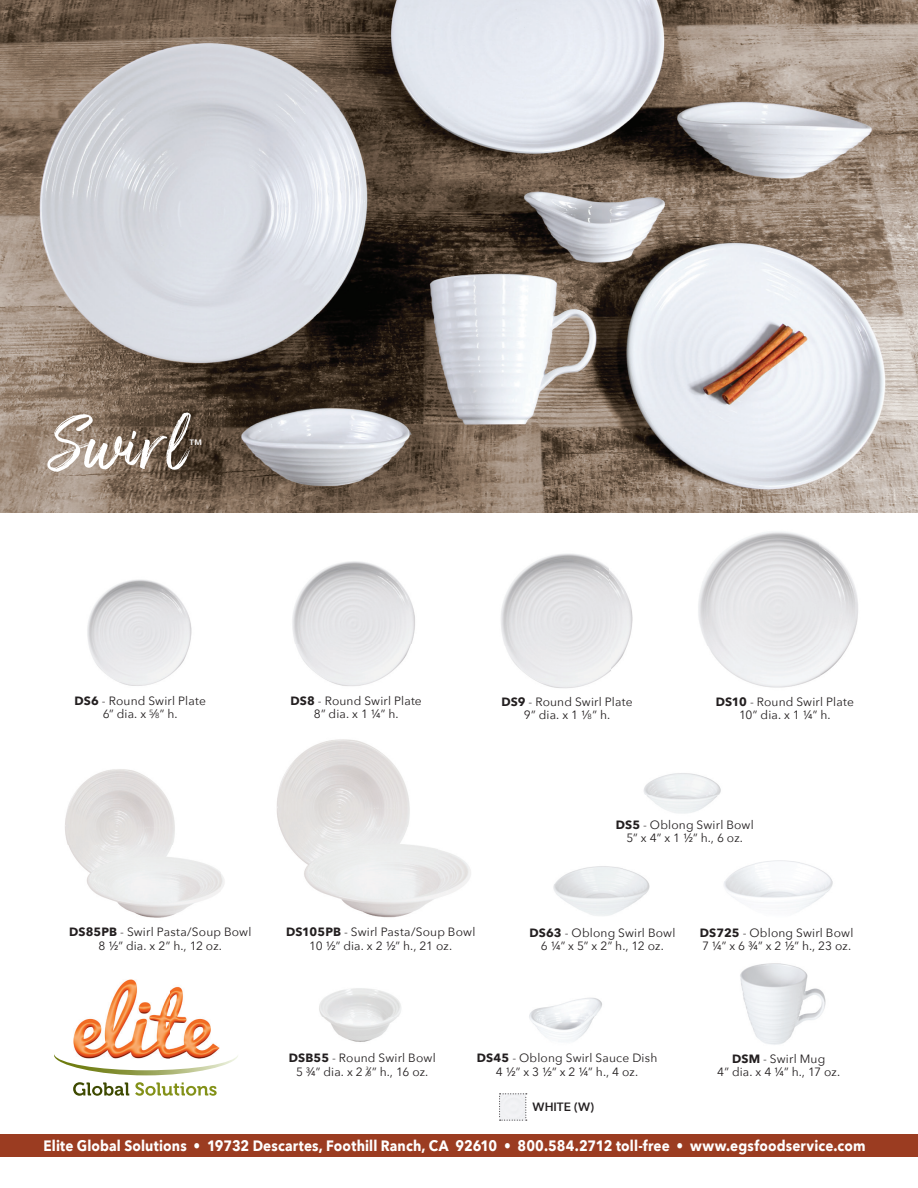
<style>
.page{position:relative;width:918px;height:1188px;background:#fff}
.page>*{position:absolute;margin:0;border:0;box-sizing:border-box;transform-origin:0 0}
.t1{font:72px "Amithen";color:#fff}
.t2{font:700 15px "Avenir Next";letter-spacing:.01em;color:#fff;scale:.9 1}
.t3{font:500 13.5px "Avenir";color:#fff}
.t4{font:12px/13.5px "Avenir Next";letter-spacing:.015em;color:#231f20;text-align:center}
.t5{font:600 12px "Avenir Next";color:#231f20}
.s1{font-weight:700}
.s2{font-size:7.5px}
</style>
<div class="page">
<img style="left:0;top:0;width:918px;height:513px">
<div style="left:0;top:1134px;width:918px;height:22px;background:#9b3c21"></div>
<img style="left:74px;top:979px;width:146px;height:75px">
<svg style="left:73px;top:1082px;width:56px;height:14px"></svg>
<svg style="left:135px;top:1082px;width:82px;height:14px"></svg>
<svg style="left:54px;top:1054px;width:184px;height:21px"></svg>
<svg style="left:499px;top:1094px;width:28px;height:27px"></svg>
<img style="left:501px;top:553px;width:132px;height:136px">
<img style="left:698px;top:532px;width:160px;height:156px">
<img style="left:65px;top:769px;width:160px;height:149px">
<img style="left:276px;top:739px;width:134px;height:88px">
<img style="left:437px;top:849px;width:34px;height:49px">
<img style="left:280px;top:827px;width:157px;height:91px">
<img style="left:740px;top:963px;width:86px;height:82px">
<img style="left:644px;top:773px;width:77px;height:41px">
<img style="left:553px;top:866px;width:97px;height:50px">
<img style="left:529px;top:997px;width:73px;height:45px">
<img style="left:724px;top:860px;width:109px;height:52px">
<img style="left:319px;top:988px;width:82px;height:54px">
<img style="left:292px;top:561px;width:123px;height:125px">
<img style="left:87px;top:579px;width:105px;height:107px">
<h1 class="t1" style="left:51px;top:400px;width:136px">Swirl</h1>
<p class="t3" style="left:189px;top:433px;width:15px">™</p>
<p class="t4" style="left:75px;top:693px;width:133px"><span class="s1">DS6</span> - Round Swirl Plate<br>6” dia. x <sup>5</sup>⁄<span class="s2">8</span>” h.</p>
<p class="t4" style="left:291px;top:693px;width:133px"><span class="s1">DS8</span> - Round Swirl Plate<br>8” dia. x 1 ¼” h.</p>
<p class="t4" style="left:501px;top:694px;width:133px"><span class="s1">DS9</span> - Round Swirl Plate<br>9” dia. x 1 ¹⁄<span class="s2">8</span>” h.</p>
<p class="t4" style="left:716px;top:694px;width:140px"><span class="s1">DS10</span> - Round Swirl Plate<br>10” dia. x 1 ¼” h.</p>
<p class="t4" style="left:69px;top:925px;width:184px"><span class="s1">DS85PB</span> - Swirl Pasta/Soup Bowl<br>8 ½” dia. x 2” h., 12 oz.</p>
<p class="t4" style="left:286px;top:925px;width:191px"><span class="s1">DS105PB</span> - Swirl Pasta/Soup Bowl<br>10 ½” dia. x 2 ½” h., 21 oz.</p>
<p class="t4" style="left:616px;top:817px;width:140px"><span class="s1">DS5</span> - Oblong Swirl Bowl<br>5” x 4” x 1 ½” h., 6 oz.</p>
<p class="t4" style="left:529px;top:925px;width:148px"><span class="s1">DS63</span> - Oblong Swirl Bowl<br>6 ¼” x 5” x 2” h., 12 oz.</p>
<p class="t4" style="left:700px;top:925px;width:155px;text-align:left"><span class="s1">DS725</span> - Oblong Swirl Bowl<br>7 ¼” x 6 ¾” x 2 ½” h., 23 oz.</p>
<p class="t4" style="left:289px;top:1051px;width:149px"><span class="s1">DSB55</span> - Round Swirl Bowl<br>5 ¾” dia. x 2 <sup>³</sup><span class="s2">8</span>⁄ ” h., 16 oz.</p>
<p class="t4" style="left:477px;top:1051px;width:182px"><span class="s1">DS45</span> - Oblong Swirl Sauce Dish<br>4 ½” x 3 ½” x 2 ¼” h., 4 oz.</p>
<p class="t5" style="left:533px;top:1096px;width:63px">WHITE (W)</p>
<p class="t4" style="left:717px;top:1051px;width:124px"><span class="s1">DSM</span> - Swirl Mug<br>4” dia. x 4 ¼” h., 17 oz.</p>
<p class="t2" style="left:43px;top:1133px;width:915px">Elite Global Solutions • 19732 Descartes, Foothill Ranch, CA 92610 • 800.584.2712 toll-free • www.egsfoodservice.com</p>
</div>
